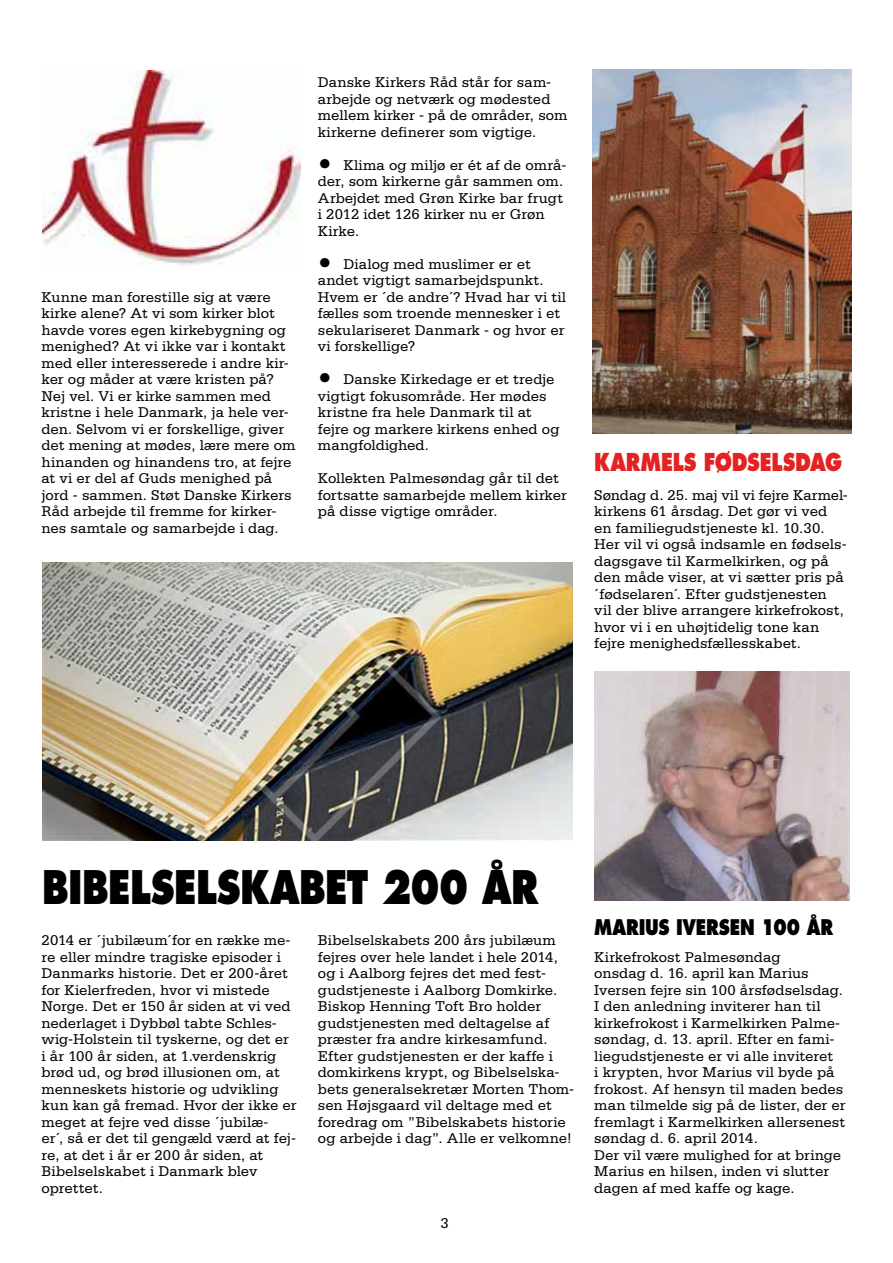
<style>
.page{position:relative;width:893px;height:1263px;background:#fff}
.page>*{position:absolute;margin:0;border:0;box-sizing:border-box;transform-origin:0 0}
.t1{font:800 45px "Futura";letter-spacing:-.015em;color:#000;scale:.8 1}
.t2{font:800 24px "Futura";letter-spacing:-.01em;color:#e42222;scale:.8 1}
.t3{font:800 21px "Futura";letter-spacing:-.01em;color:#000;scale:.8 1}
.t4{font:15px/16.5px "Serifa";color:#000}
.s1{font-size:28.5px}
</style>
<div class="page">
<img style="left:42px;top:70px;width:259px;height:195px">
<img style="left:42px;top:563px;width:530px;height:278px">
<img style="left:592px;top:70px;width:260px;height:363px">
<img style="left:594px;top:672px;width:255px;height:229px">
<p class="t4" style="left:42px;top:288px;width:255px">Kunne man forestille sig at være kirke alene? At vi som kirker blot havde vores egen kirkebygning og menighed? At vi ikke var i kontakt med eller interesserede i andre kir&shy;ker og måder at være kristen på?<br>Nej vel. Vi er kirke sammen med kristne i hele Danmark, ja hele ver&shy;den. Selvom vi er forskellige, giver det mening at mødes, lære mere om hinanden og hinandens tro, at fejre at vi er del af Guds menighed på jord - sammen. Støt Danske Kirkers Råd arbejde til fremme for kirker&shy;nes samtale og samarbejde i dag.</p>
<p class="t4" style="left:318px;top:74px;width:251px">Danske Kirkers Råd står for sam&shy;arbejde og netværk og mødested mellem kirker - på de områder, som kirkerne definerer som vigtige.</p>
<p class="t4" style="left:318px;top:156px;width:250px"><span class="s1">•</span> Klima og miljø er ét af de områ&shy;der, som kirkerne går sammen om.<br>Arbejdet med Grøn Kirke bar frugt i 2012 idet 126 kirker nu er Grøn<br>Kirke.</p>
<p class="t4" style="left:318px;top:255px;width:250px"><span class="s1">•</span> Dialog med muslimer er et andet vigtigt samarbejdspunkt.<br>Hvem er ´de andre´? Hvad har vi til fælles som troende mennesker i et sekulariseret Danmark - og hvor er vi forskellige?</p>
<p class="t4" style="left:318px;top:371px;width:243px"><span class="s1">•</span> Danske Kirkedage er et tredje vigtigt fokusområde. Her mødes kristne fra hele Danmark til at fejre og markere kirkens enhed og mangfoldighed.</p>
<p class="t4" style="left:318px;top:470px;width:250px">Kollekten Palmesøndag går til det fortsatte samarbejde mellem kirker på disse vigtige områder.</p>
<h2 class="t2" style="left:594px;top:448px;width:311px">KARMELS FØDSELSDAG</h2>
<p class="t4" style="left:594px;top:486px;width:255px">Søndag d. 25. maj vil vi fejre Karmel&shy;kirkens 61 årsdag. Det gør vi ved en familiegudstjeneste kl. 10.30.<br>Her vil vi også indsamle en fødsels&shy;dagsgave til Karmelkirken, og på den måde viser, at vi sætter pris på ´fødselaren´. Efter gudstjenesten<br>vil der blive arrangere kirkefrokost, hvor vi i en uhøjtidelig tone kan fejre menighedsfællesskabet.</p>
<h1 class="t1" style="left:42px;top:860px;width:622px">BIBELSELSKABET 200 ÅR</h1>
<p class="t4" style="left:42px;top:932px;width:257px">2014 er ´jubilæum´for en række me&shy;re eller mindre tragiske episoder i<br>Danmarks historie. Det er 200-året for Kielerfreden, hvor vi mistede<br>Norge. Det er 150 år siden at vi ved nederlaget i Dybbøl tabte Schles&shy;wig-Holstein til tyskerne, og det er i år 100 år siden, at 1.verdenskrig brød ud, og brød illusionen om, at menneskets historie og udvikling kun kan gå fremad. Hvor der ikke er meget at fejre ved disse ´jubilæ-<br>er´, så er det til gengæld værd at fej&shy;re, at det i år er 200 år siden, at<br>Bibelselskabet i Danmark blev oprettet.</p>
<p class="t4" style="left:318px;top:932px;width:258px">Bibelselskabets 200 års jubilæum fejres over hele landet i hele 2014, og i Aalborg fejres det med fest&shy;gudstjeneste i Aalborg Domkirke.<br>Biskop Henning Toft Bro holder gudstjenesten med deltagelse af præster fra andre kirkesamfund.<br>Efter gudstjenesten er der kaffe i domkirkens krypt, og Bibelselska&shy;bets generalsekretær Morten Thom&shy;sen Højsgaard vil deltage med et foredrag om ”Bibelskabets historie og arbejde i dag”. Alle er velkomne!</p>
<p class="t4" style="left:441px;top:1215px;width:10px">3</p>
<h3 class="t3" style="left:594px;top:914px;width:300px">MARIUS IVERSEN 100 ÅR</h3>
<p class="t4" style="left:594px;top:948px;width:253px">Kirkefrokost Palmesøndag<br>onsdag d. 16. april kan Marius Iversen fejre sin 100 årsfødselsdag.<br>I den anledning inviterer han til kirkefrokost i Karmelkirken Palme&shy;søndag, d. 13. april. Efter en fami&shy;liegudstjeneste er vi alle inviteret<br>i krypten, hvor Marius vil byde på frokost. Af hensyn til maden bedes man tilmelde sig på de lister, der er fremlagt i Karmelkirken allersenest søndag d. 6. april 2014.<br>Der vil være mulighed for at bringe Marius en hilsen, inden vi slutter dagen af med kaffe og kage.</p>
</div>
